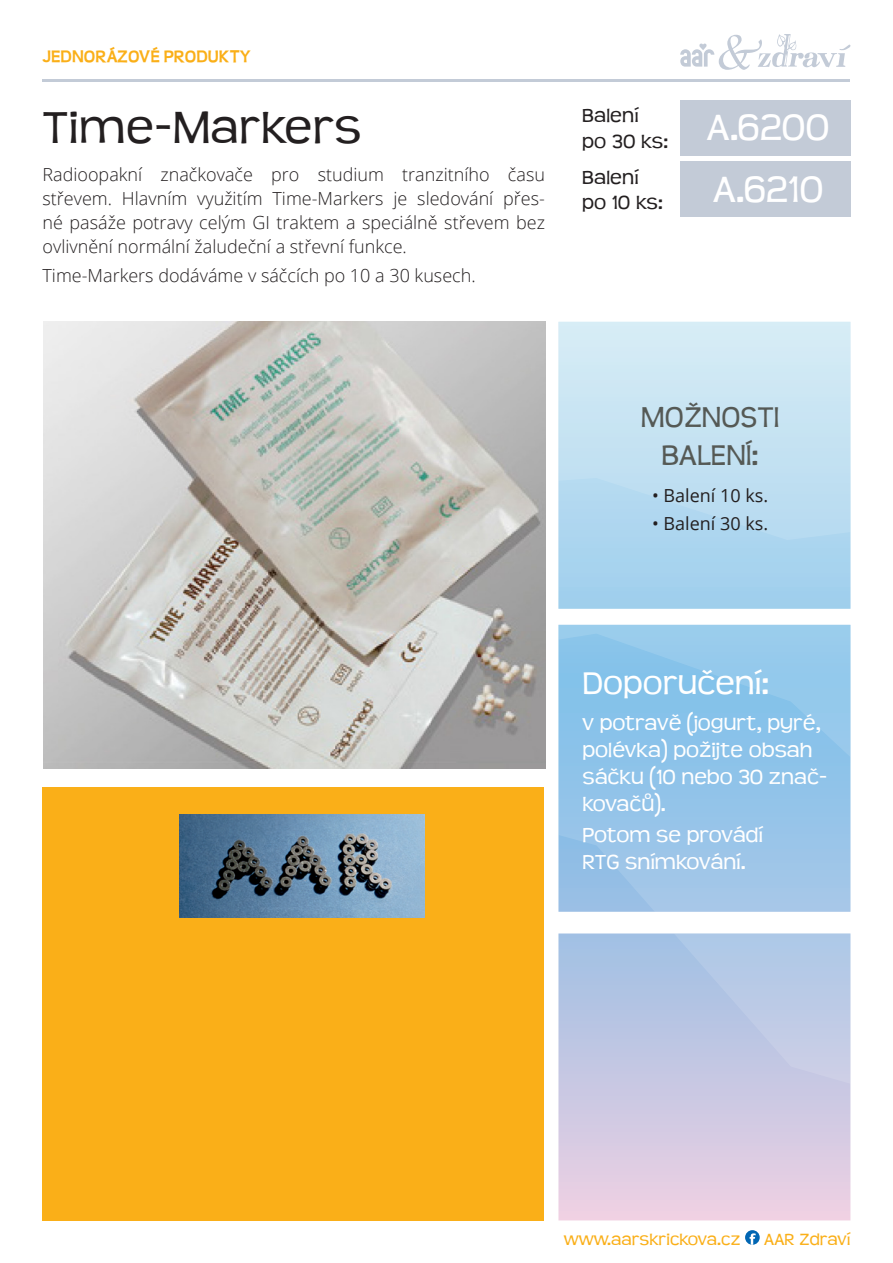
<style>
.page{position:relative;width:893px;height:1263px;background:#fff}
.page>*{position:absolute;margin:0;border:0;box-sizing:border-box;transform-origin:0 0}
.t1{font:49.5px "Teen";letter-spacing:.01em;color:#231f20}
.t2{font:40.5px/61.7px "Teen";letter-spacing:-.01em;color:#fff}
.t3{font:34.5px "Teen";color:#fff}
.t4{font:31.5px/37.8px "Teen";color:#555955;text-align:center}
.t5{font:22.5px/27px "Teen";color:#fff}
.t6{font:21px/25.2px "Teen";letter-spacing:.01em;color:#231f20}
.t7{font:300 18px/24px "Open Sans";color:#231f20;text-align:justify}
.t8{font:18px "Teen";color:#faaf18}
.t9{font:18px "Open Sans";color:#231f20}
.t10{font:700 18px "Teen";color:#faaf18}
</style>
<div class="page">
<div style="left:43px;top:787px;width:501px;height:433px;background:#faaf18"></div>
<svg style="left:680px;top:34px;width:171px;height:36px"></svg>
<img style="left:43px;top:322px;width:502px;height:446px">
<svg style="left:558px;top:907px;width:292px;height:313px;background:#cbcde5"></svg>
<svg style="left:558px;top:600px;width:292px;height:307px;background:#98c8ea"></svg>
<svg style="left:558px;top:322px;width:292px;height:278px;background:#bedff1"></svg>
<hr style="left:43px;top:79px;width:807px;height:2px;background:#c3cbd7">
<div style="left:680px;top:100px;width:170px;height:55px;background:#c3cbd7"></div>
<div style="left:680px;top:162px;width:170px;height:55px;background:#c3cbd7"></div>
<svg style="left:745px;top:1230px;width:15px;height:15px"></svg>
<svg style="left:750px;top:1233px;width:6px;height:12px"></svg>
<img style="left:180px;top:814px;width:244px;height:103px">
<p class="t10" style="left:43px;top:46px;width:210px">JEDNORÁZOVÉ PRODUKTY</p>
<h1 class="t1" style="left:43px;top:101px;width:321px">Time-Markers</h1>
<p class="t7" style="left:43px;top:162px;width:504px">Radioopakní značkovače pro studium tranzitního času střevem. Hlavním využitím Time-Markers je sledování přes&shy;né pasáže potravy celým GI traktem a speciálně střevem bez ovlivnění normální žaludeční a střevní funkce.</p>
<p class="t7" style="left:43px;top:263px;width:435px">Time-Markers dodáváme v sáčcích po 10 a 30 kusech.</p>
<p class="t6" style="left:582px;top:104px;width:88px">Balení<br>po 30 ks:</p>
<p class="t6" style="left:582px;top:165px;width:82px">Balení po 10 ks:</p>
<h2 class="t2" style="left:707px;top:98px;width:124px">A.6200<br>A.6210</h2>
<h3 class="t4" style="left:641px;top:399px;width:140px">MOŽNOSTI<br>BALENÍ:</h3>
<p class="t9" style="left:652px;top:483px;width:118px">• Balení 10 ks.</p>
<p class="t9" style="left:652px;top:511px;width:118px">• Balení 30 ks.</p>
<h3 class="t3" style="left:583px;top:665px;width:188px">Doporučení:</h3>
<p class="t5" style="left:583px;top:710px;width:246px">v potravě (jogurt, pyré, polévka) požijte obsah sáčku (10 nebo 30 znač&shy;kovačů).</p>
<p class="t5" style="left:583px;top:822px;width:182px">Potom se provádí<br>RTG snímkování.</p>
<p class="t8" style="left:564px;top:1229px;width:178px">www.aarskrickova.cz</p>
<p class="t8" style="left:764px;top:1229px;width:88px">AAR Zdraví</p>
</div>
